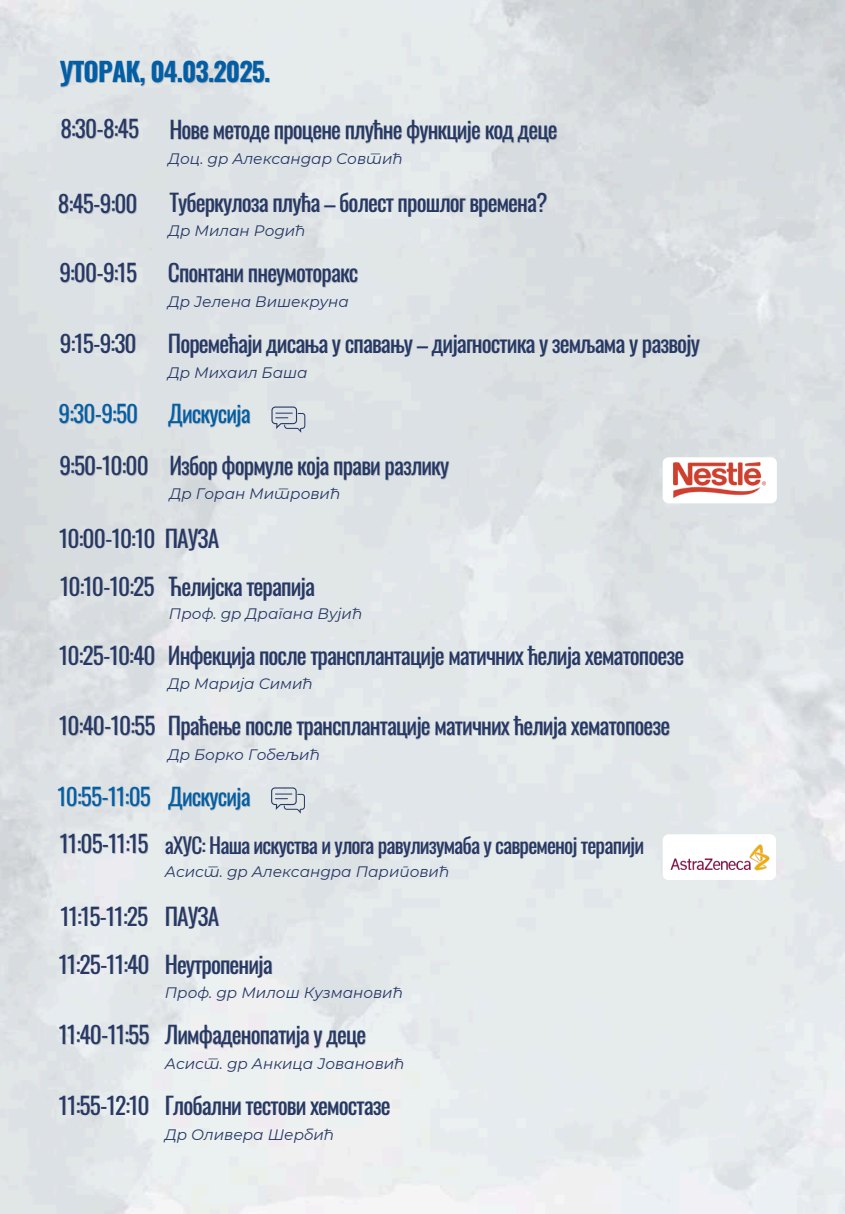
<style>
.page{position:relative;width:845px;height:1214px;background:#fff}
.page>*{position:absolute;margin:0;border:0;box-sizing:border-box;transform-origin:0 0}
.t1{font:700 26px "Oswald";letter-spacing:-.035em;color:#035fa5}
.t2{font:23.2px "Oswald";letter-spacing:-.035em;color:#263865}
.t3{font:23.2px "Oswald";letter-spacing:-.035em;color:#035fa5}
.t4{font:21.2px "Oswald";letter-spacing:-.035em;color:#263865}
.t5{font:italic 15.2px "Montserrat";color:#263865}
.s1{color:rgb(115 115 115/.4)}
</style>
<div class="page">
<svg style="left:271px;top:787px;width:34px;height:26px"></svg>
<svg style="left:271px;top:406px;width:34px;height:27px"></svg>
<svg style="left:662px;top:457px;width:114px;height:46px"></svg>
<img style="left:673px;top:462px;width:92px;height:36px">
<img style="left:671px;top:844px;width:98px;height:27px">
<p class="t1" style="left:59px;top:51px;width:213px">УТОРАК, 04.03.2025.</p>
<p class="t2" style="left:60px;top:110px;width:80px">8:30-8:45</p>
<p class="t2" style="left:169px;top:112px;width:390px">Нове методе процене плућне функције код деце</p>
<p class="t5" style="left:168px;top:149px;width:236px">Доц. др Александар Совтић</p>
<p class="t2" style="left:58px;top:186px;width:81px">8:45-9:00</p>
<p class="t2" style="left:169px;top:184px;width:379px">Туберкулоза плућа – болест прошлог времена?</p>
<p class="t5" style="left:168px;top:222px;width:139px">Др Милан Родић</p>
<p class="t2" style="left:59px;top:254px;width:79px">9:00-9:15</p>
<p class="t2" style="left:168px;top:254px;width:192px">Спонтани пнеумоторакс</p>
<p class="t5" style="left:168px;top:292px;width:182px">Др Јелена Вишекруна</p>
<p class="t2" style="left:60px;top:325px;width:78px">9:15-9:30</p>
<p class="t2" style="left:168px;top:325px;width:533px">Поремећаји дисања у спавању – дијагностика у земљама у развоју</p>
<p class="t3" style="left:59px;top:396px;width:81px">9:30-9:50</p>
<p class="t2" style="left:59px;top:447px;width:91px">9:50-10:00</p>
<p class="t5" style="left:168px;top:363px;width:141px">Др Михаил Баша</p>
<p class="t3" style="left:168px;top:396px;width:84px">Дискусија</p>
<p class="t2" style="left:169px;top:447px;width:281px">Избор формуле која прави разлику</p>
<p class="t5" style="left:169px;top:484px;width:172px">Др Горан Митровић</p>
<p class="t2" style="left:59px;top:520px;width:162px">10:00-10:10 <span class="s1">ПАУЗА</span></p>
<p class="t2" style="left:60px;top:568px;width:256px">10:10-10:25 Ћелијска терапија</p>
<p class="t5" style="left:169px;top:604px;width:195px">Проф. др Драгана Вујић</p>
<p class="t2" style="left:59px;top:637px;width:626px">10:25-10:40 Инфекција после трансплантације матичних ћелија хематопоезе</p>
<p class="t5" style="left:168px;top:675px;width:146px">Др Марија Симић</p>
<p class="t2" style="left:59px;top:707px;width:612px">10:40-10:55 Праћење после трансплантације матичних ћелија хематопоезе</p>
<p class="t3" style="left:58px;top:778px;width:95px">10:55-11:05</p>
<p class="t2" style="left:60px;top:825px;width:90px">11:05-11:15</p>
<p class="t5" style="left:168px;top:745px;width:153px">Др Борко Гобељић</p>
<p class="t3" style="left:168px;top:778px;width:84px">Дискусија</p>
<p class="t4" style="left:165px;top:828px;width:481px">аХУС: Наша искуства и улога равулизумаба у савременој терапији</p>
<p class="t5" style="left:165px;top:862px;width:286px">Асист. др Александра Париповић</p>
<p class="t2" style="left:60px;top:898px;width:161px">11:15-11:25 <span class="s1">ПАУЗА</span></p>
<p class="t2" style="left:59px;top:945px;width:215px">11:25-11:40 Неутропенија</p>
<p class="t5" style="left:165px;top:983px;width:239px">Проф. др Милош Кузмановић</p>
<p class="t2" style="left:59px;top:1016px;width:309px">11:40-11:55 Лимфаденопатија у деце</p>
<p class="t5" style="left:165px;top:1054px;width:241px">Асист. др Анкица Јовановић</p>
<p class="t2" style="left:59px;top:1087px;width:333px">11:55-12:10 Глобални тестови хемостазе</p>
<p class="t5" style="left:165px;top:1124px;width:171px">Др Оливера Шербић</p>
</div>
